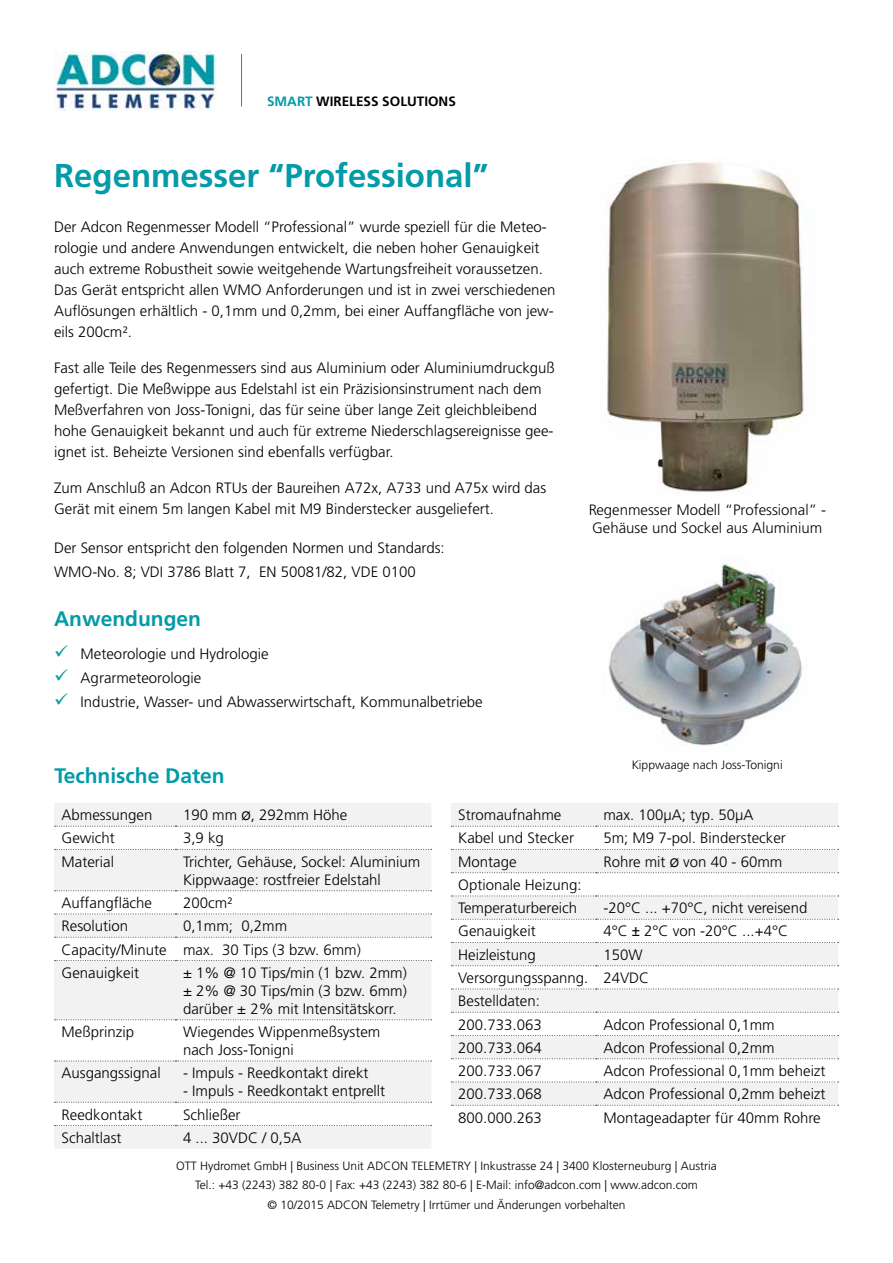
<style>
.page{position:relative;width:893px;height:1263px;background:#fff}
.page>*{position:absolute;margin:0;border:0;box-sizing:border-box;transform-origin:0 0}
.t1{font:700 33px "Frutiger";color:#049ba8}
.t2{font:700 21px "Frutiger";color:#049ba8}
.t3{font:300 15px/21px "Frutiger";color:#000}
.t4{font:700 13.5px "Frutiger";color:#000}
.t5{font:300 12.15px "Frutiger";color:#000}
.t6{font:300 12px/19.5px "Frutiger";color:#000;text-align:center}
.s1{color:#049ba8}
.s2{font-family:"Arial";font-weight:400;font-size:12px}
.s3{font-family:"Arial";font-weight:400}
</style>
<div class="page">
<img style="left:607px;top:162px;width:197px;height:330px">
<img style="left:54px;top:51px;width:162px;height:60px">
<div style="left:54px;top:803px;width:377px;height:346px;background:#f2f2f2"></div>
<svg style="left:54px;top:826px;width:377px;height:299px;fill:#f2f2f2"></svg>
<svg style="left:55px;top:890px;width:377px;height:1px"></svg>
<svg style="left:55px;top:913px;width:377px;height:1px"></svg>
<svg style="left:55px;top:937px;width:377px;height:1px"></svg>
<svg style="left:55px;top:960px;width:377px;height:1px"></svg>
<svg style="left:55px;top:1019px;width:377px;height:1px"></svg>
<svg style="left:55px;top:1102px;width:377px;height:1px"></svg>
<svg style="left:55px;top:1125px;width:377px;height:1px"></svg>
<svg style="left:55px;top:826px;width:377px;height:1px"></svg>
<svg style="left:55px;top:849px;width:377px;height:1px"></svg>
<svg style="left:55px;top:1060px;width:377px;height:1px"></svg>
<hr style="left:241px;top:54px;width:1px;height:53px;background:#049ba8">
<div style="left:451px;top:803px;width:387px;height:23px;background:#f2f2f2"></div>
<svg style="left:451px;top:848px;width:387px;height:257px;fill:#f2f2f2"></svg>
<svg style="left:451px;top:826px;width:388px;height:1px"></svg>
<svg style="left:451px;top:849px;width:388px;height:1px"></svg>
<svg style="left:451px;top:872px;width:388px;height:1px"></svg>
<svg style="left:451px;top:895px;width:388px;height:1px"></svg>
<svg style="left:451px;top:919px;width:388px;height:1px"></svg>
<svg style="left:451px;top:942px;width:388px;height:1px"></svg>
<svg style="left:451px;top:965px;width:388px;height:1px"></svg>
<svg style="left:451px;top:988px;width:388px;height:1px"></svg>
<svg style="left:451px;top:1012px;width:388px;height:1px"></svg>
<svg style="left:451px;top:1035px;width:388px;height:1px"></svg>
<svg style="left:451px;top:1058px;width:388px;height:1px"></svg>
<svg style="left:451px;top:1081px;width:388px;height:1px"></svg>
<svg style="left:451px;top:1105px;width:388px;height:1px"></svg>
<img style="left:608px;top:563px;width:194px;height:183px">
<p class="t4" style="left:267px;top:94px;width:190px"><span class="s1">SMART</span> WIRELESS SOLUTIONS</p>
<h1 class="t1" style="left:54px;top:156px;width:436px">Regenmesser “Professional”</h1>
<p class="t3" style="left:54px;top:217px;width:503px">Der Adcon Regenmesser Modell “Professional” wurde speziell für die Meteo&shy;rologie und andere Anwendungen entwickelt, die neben hoher Genauigkeit auch extreme Robustheit sowie weitgehende Wartungsfreiheit voraussetzen.<br>Das Gerät entspricht allen WMO Anforderungen und ist in zwei verschiedenen Auflösungen erhältlich - 0,1mm und 0,2mm, bei einer Auffangfläche von jew&shy;eils 200cm².</p>
<p class="t3" style="left:54px;top:358px;width:502px">Fast alle Teile des Regenmessers sind aus Aluminium oder Aluminiumdruckguß gefertigt. Die Meßwippe aus Edelstahl ist ein Präzisionsinstrument nach dem Meßverfahren von Joss-Tonigni, das für seine über lange Zeit gleichbleibend hohe Genauigkeit bekannt und auch für extreme Niederschlagsereignisse gee&shy;ignet ist. Beheizte Versionen sind ebenfalls verfügbar.</p>
<p class="t3" style="left:54px;top:478px;width:494px">Zum Anschluß an Adcon RTUs der Baureihen A72x, A733 und A75x wird das<br>Gerät mit einem 5m langen Kabel mit M9 Binderstecker ausgeliefert.</p>
<p class="t3" style="left:54px;top:536px;width:392px;line-height:24px">Der Sensor entspricht den folgenden Normen und Standards:<br>WMO-No. 8; VDI 3786 Blatt 7, EN 50081/82, VDE 0100</p>
<h2 class="t2" style="left:54px;top:607px;width:148px">Anwendungen</h2>
<p class="t3" style="left:54px;top:644px;width:216px"><span class="s1">✓</span> Meteorologie und Hydrologie</p>
<p class="t3" style="left:54px;top:668px;width:149px"><span class="s1">✓</span> Agrarmeteorologie</p>
<p class="t3" style="left:54px;top:692px;width:430px"><span class="s1">✓</span> Industrie, Wasser- und Abwasserwirtschaft, Kommunalbetriebe</p>
<h2 class="t2" style="left:54px;top:763px;width:172px">Technische Daten</h2>
<p class="t3" style="left:588px;top:501px;width:240px;line-height:18px">Regenmesser Modell “Professional” -<br>Gehäuse und Sockel aus Aluminium</p>
<p class="t5" style="left:631px;top:758px;width:153px">Kippwaage nach Joss-Tonigni</p>
<p class="t3" style="left:62px;top:805px;width:92px">Abmessungen</p>
<p class="t3" style="left:183px;top:805px;width:166px">190 mm <span class="s2">Ø</span>, 292mm Höhe</p>
<p class="t3" style="left:62px;top:828px;width:55px">Gewicht</p>
<p class="t3" style="left:183px;top:828px;width:42px">3,9 kg</p>
<p class="t3" style="left:62px;top:851px;width:54px">Material</p>
<p class="t3" style="left:183px;top:853px;width:239px;line-height:18px">Trichter, Gehäuse, Sockel: Aluminium<br>Kippwaage: rostfreier Edelstahl</p>
<p class="t3" style="left:62px;top:892px;width:92px">Auffangfläche</p>
<p class="t3" style="left:183px;top:892px;width:51px">200cm²</p>
<p class="t3" style="left:62px;top:916px;width:68px">Resolution</p>
<p class="t3" style="left:62px;top:915px;width:301px;line-height:23.2px;text-indent:122px">0,1mm; 0,2mm<br>Capacity/Minute max. 30 Tips (3 bzw. 6mm)<br>Genauigkeit</p>
<p class="t3" style="left:183px;top:964px;width:225px;line-height:18px;text-align:justify">± 1% @ 10 Tips/min (1 bzw. 2mm) ± 2% @ 30 Tips/min (3 bzw. 6mm) darüber ± 2% mit Intensitätskorr.</p>
<p class="t3" style="left:62px;top:1021px;width:74px">Meßprinzip</p>
<p class="t3" style="left:183px;top:1023px;width:199px;line-height:18px">Wiegendes Wippenmeßsystem nach Joss-Tonigni</p>
<p class="t3" style="left:62px;top:1063px;width:101px">Ausgangssignal</p>
<p class="t3" style="left:183px;top:1063px;width:187px">- Impuls - Reedkontakt direkt</p>
<p class="t3" style="left:183px;top:1081px;width:204px">- Impuls - Reedkontakt entprellt</p>
<p class="t3" style="left:62px;top:1104px;width:82px">Reedkontakt</p>
<p class="t3" style="left:183px;top:1104px;width:59px">Schließer</p>
<p class="t3" style="left:62px;top:1127px;width:61px">Schaltlast</p>
<p class="t3" style="left:183px;top:1127px;width:120px">4 ... 30VDC / 0,5A</p>
<p class="t3" style="left:458px;top:805px;width:105px">Stromaufnahme</p>
<p class="t3" style="left:603px;top:805px;width:152px">max. 100µA; typ. 50µA</p>
<p class="t3" style="left:458px;top:828px;width:117px">Kabel und Stecker</p>
<p class="t3" style="left:603px;top:828px;width:184px">5m; M9 7-pol. Binderstecker</p>
<p class="t3" style="left:458px;top:851px;width:60px">Montage</p>
<p class="t3" style="left:603px;top:851px;width:181px">Rohre mit <span class="s2">Ø</span> von 40 - 60mm</p>
<p class="t3" style="left:458px;top:873px;width:125px;line-height:23.2px">Optionale Heizung:<br>Temperaturbereich</p>
<p class="t3" style="left:603px;top:898px;width:206px">-20°C ... +70°C, nicht vereisend</p>
<p class="t3" style="left:458px;top:921px;width:79px">Genauigkeit</p>
<p class="t3" style="left:603px;top:921px;width:186px">4°C <span class="s3">±</span> 2°C von -20°C ...+4°C</p>
<p class="t3" style="left:458px;top:944px;width:79px">Heizleistung</p>
<p class="t3" style="left:458px;top:943px;width:192px;line-height:23.2px;text-indent:145px">150W<br>Versorgungsspanng. 24VDC<br>Bestelldaten:<br>200.733.063</p>
<p class="t3" style="left:603px;top:1014px;width:173px">Adcon Professional 0,1mm</p>
<p class="t3" style="left:458px;top:1037px;width:85px">200.733.064</p>
<p class="t3" style="left:603px;top:1037px;width:173px">Adcon Professional 0,2mm</p>
<p class="t3" style="left:458px;top:1060px;width:85px">200.733.067</p>
<p class="t3" style="left:603px;top:1060px;width:224px">Adcon Professional 0,1mm beheizt</p>
<p class="t3" style="left:458px;top:1084px;width:85px">200.733.068</p>
<p class="t3" style="left:603px;top:1084px;width:224px">Adcon Professional 0,2mm beheizt</p>
<p class="t3" style="left:458px;top:1107px;width:85px">800.000.263</p>
<p class="t3" style="left:603px;top:1107px;width:219px">Montageadapter für 40mm Rohre</p>
<p class="t6" style="left:176px;top:1156px;width:542px">OTT Hydromet GmbH | Business Unit ADCON TELEMETRY | Inkustrasse 24 | 3400 Klosterneuburg | Austria<br>Tel.: +43 (2243) 382 80-0 | Fax: +43 (2243) 382 80-6 | E-Mail: info@adcon.com | www.adcon.com<br>© 10/2015 ADCON Telemetry | Irrtümer und Änderungen vorbehalten</p>
</div>
